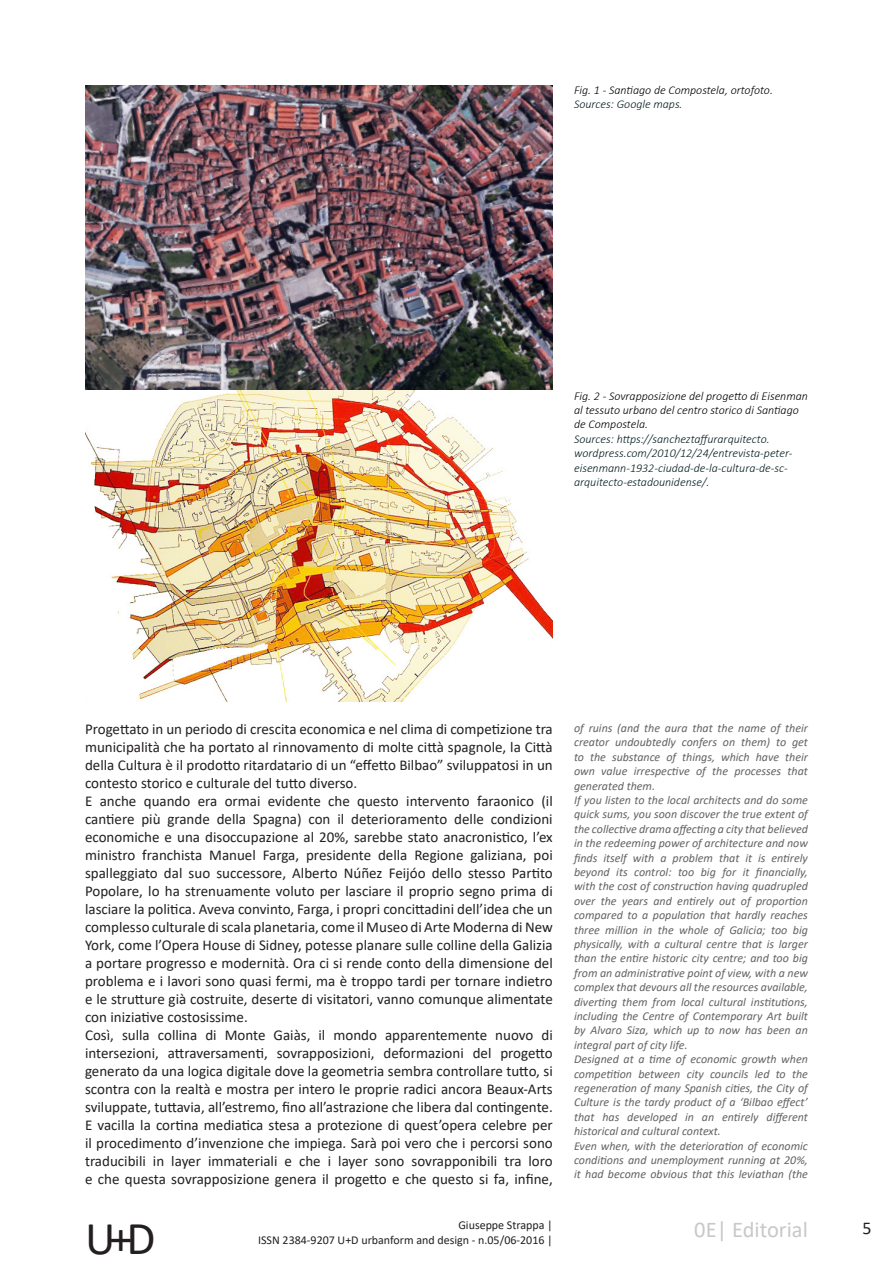
<style>
.page{position:relative;width:893px;height:1263px;background:#fff}
.page>*{position:absolute;margin:0;border:0;box-sizing:border-box;transform-origin:0 0}
.t1{font:47.25px "Calibri";color:#231f20}
.t2{font:22.5px "Calibri";color:#c7c8ca}
.t3{font:18px "Calibri";color:#231f20}
.t4{font:15px/18px "Calibri";color:#231f20;text-align:justify}
.t5{font:italic 12px/14.4px "Calibri";color:#636366;text-align:justify}
.t6{font:italic 300 12px/14.4px "Calibri";color:#051d1e}
.t7{font:italic 300 12px/14.4px "Calibri";color:#000}
.t8{font:12px "Calibri";color:#231f20}
</style>
<div class="page">
<img style="left:85px;top:85px;width:468px;height:617px">
<p class="t7" style="left:574px;top:83px;width:200px">Fig. 1 - Santiago de Compostela, ortofoto.</p>
<p class="t6" style="left:574px;top:97px;width:110px">Sources: Google maps.</p>
<p class="t7" style="left:574px;top:388px;width:235px">Fig. 2 - Sovrapposizione del progetto di Eisenman al tessuto urbano del centro storico di Santiago de Compostela.</p>
<p class="t6" style="left:574px;top:431px;width:220px">Sources: https://sancheztaffurarquitecto. wordpress.com/2010/12/24/entrevista-peter&shy;eisenmann-1932-ciudad-de-la-cultura-de-sc&shy;arquitecto-estadounidense/.</p>
<p class="t5" style="left:574px;top:720px;width:235px">of ruins (and the aura that the name of their creator undoubtedly confers on them) to get to the substance of things, which have their own value irrespective of the processes that generated them.</p>
<p class="t5" style="left:574px;top:792px;width:235px">If you listen to the local architects and do some quick sums, you soon discover the true extent of the collective drama affecting a city that believed in the redeeming power of architecture and now finds itself with a problem that it is entirely beyond its control: too big for it financially, with the cost of construction having quadrupled over the years and entirely out of proportion compared to a population that hardly reaches three million in the whole of Galicia; too big physically, with a cultural centre that is larger than the entire historic city centre; and too big from an administrative point of view, with a new complex that devours all the resources available, diverting them from local cultural institutions, including the Centre of Contemporary Art built by Alvaro Siza, which up to now has been an integral part of city life.</p>
<p class="t5" style="left:574px;top:1051px;width:235px">Designed at a time of economic growth when competition between city councils led to the regeneration of many Spanish cities, the City of Culture is the tardy product of a ‘Bilbao effect’ that has developed in an entirely different historical and cultural context.</p>
<p class="t5" style="left:574px;top:1138px;width:235px">Even when, with the deterioration of economic conditions and unemployment running at 20%, it had become obvious that this leviathan (the</p>
<p class="t4" style="left:85px;top:720px;width:469px">Progettato in un periodo di crescita economica e nel clima di competizione tra municipalità che ha portato al rinnovamento di molte città spagnole, la Città della Cultura è il prodotto ritardatario di un “effetto Bilbao” sviluppatosi in un contesto storico e culturale del tutto diverso.</p>
<p class="t4" style="left:85px;top:792px;width:469px">E anche quando era ormai evidente che questo intervento faraonico (il cantiere più grande della Spagna) con il deterioramento delle condizioni economiche e una disoccupazione al 20%, sarebbe stato anacronistico, l’ex ministro franchista Manuel Farga, presidente della Regione galiziana, poi spalleggiato dal suo successore, Alberto Núñez Feijóo dello stesso Partito Popolare, lo ha strenuamente voluto per lasciare il proprio segno prima di lasciare la politica. Aveva convinto, Farga, i propri concittadini dell’idea che un complesso culturale di scala planetaria, come il Museo di Arte Moderna di New York, come l’Opera House di Sidney, potesse planare sulle colline della Galizia a portare progresso e modernità. Ora ci si rende conto della dimensione del problema e i lavori sono quasi fermi, ma è troppo tardi per tornare indietro e le strutture già costruite, deserte di visitatori, vanno comunque alimentate con iniziative costosissime.</p>
<p class="t4" style="left:85px;top:1026px;width:469px">Così, sulla collina di Monte Gaiàs, il mondo apparentemente nuovo di intersezioni, attraversamenti, sovrapposizioni, deformazioni del progetto generato da una logica digitale dove la geometria sembra controllare tutto, si scontra con la realtà e mostra per intero le proprie radici ancora Beaux-Arts sviluppate, tuttavia, all’estremo, fino all’astrazione che libera dal contingente.</p>
<p class="t4" style="left:85px;top:1116px;width:469px">E vacilla la cortina mediatica stesa a protezione di quest’opera celebre per il procedimento d’invenzione che impiega. Sarà poi vero che i percorsi sono traducibili in layer immateriali e che i layer sono sovrapponibili tra loro e che questa sovrapposizione genera il progetto e che questo si fa, infine,</p>
<p class="t1" style="left:85px;top:1206px;width:72px">U+D</p>
<p class="t2" style="left:694px;top:1214px;width:115px">0E| Editorial</p>
<p class="t8" style="left:458px;top:1217px;width:96px">Giuseppe Strappa |</p>
<p class="t8" style="left:258px;top:1231px;width:296px">ISSN 2384-9207 U+D urbanform and design - n.05/06-2016 |</p>
<p class="t3" style="left:863px;top:1215px;width:11px">5</p>
</div>
